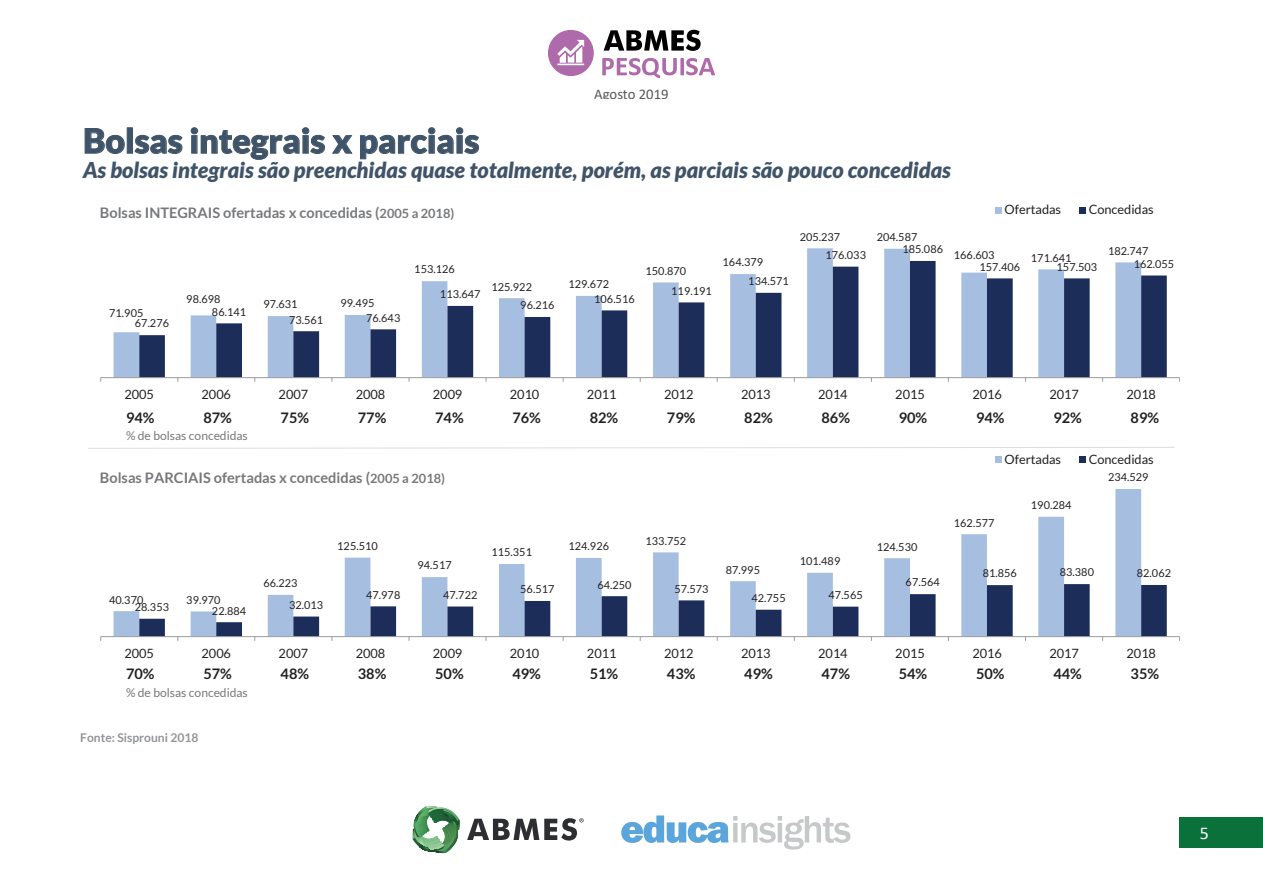
<style>
.page{position:relative;width:1263px;height:893px;background:#fff}
.page>*{position:absolute;margin:0;border:0;box-sizing:border-box;transform-origin:0 0}
.t1{font:900 33.9px "Lato";color:#405469}
.t2{font:italic 900 21.75px "Lato";color:#405469}
.t3{font:18px "Calibri";color:#fff}
.t4{font:14.7px "Calibri";color:#57585a}
.t5{font:700 14.55px "Lato";color:#76787b}
.t6{font:700 14.55px "Lato";color:#231f20}
.t7{font:12.75px "Lato";color:#231f20}
.t8{font:12px "Lato";color:#76787b}
.t9{font:700 12px "Lato";color:#939598}
.t10{font:10.95px "Lato";letter-spacing:.005em;color:#231f20}
.s1{font-size:12.75px}
</style>
<div class="page">
<svg style="left:621px;top:815px;width:229px;height:34px"></svg>
<svg style="left:412px;top:806px;width:48px;height:47px"></svg>
<svg style="left:467px;top:818px;width:117px;height:22px"></svg>
<div style="left:548px;top:30px;width:46px;height:46px;background:#ae6aab;border-radius:50%"></div>
<svg style="left:604px;top:30px;width:97px;height:21px"></svg>
<svg style="left:602px;top:58px;width:113px;height:20px"></svg>
<svg style="left:557px;top:40px;width:27px;height:25px"></svg>
<div style="left:1179px;top:817px;width:84px;height:30px;background:#0a713a"></div>
<svg style="left:114px;top:248px;width:796px;height:129px"></svg>
<svg style="left:139px;top:261px;width:1028px;height:116px"></svg>
<hr style="left:101px;top:377px;width:1078px;height:1px;background:#9b9ca0">
<div style="left:995px;top:207px;width:6px;height:7px;background:#a6bfe1"></div>
<div style="left:1079px;top:207px;width:6px;height:7px;background:#1c2d5a"></div>
<svg style="left:84px;top:128px;width:41px;height:26px"></svg>
<div style="left:127px;top:127px;width:6px;height:27px;border:1px solid #405469"></div>
<svg style="left:134px;top:134px;width:49px;height:20px"></svg>
<svg style="left:190px;top:127px;width:163px;height:33px"></svg>
<svg style="left:360px;top:127px;width:119px;height:33px"></svg>
<svg style="left:114px;top:489px;width:1027px;height:147px"></svg>
<svg style="left:139px;top:584px;width:1028px;height:52px"></svg>
<hr style="left:101px;top:636px;width:1078px;height:1px;background:#9b9ca0">
<div style="left:995px;top:456px;width:6px;height:7px;background:#a6bfe1"></div>
<div style="left:1079px;top:456px;width:6px;height:7px;background:#1c2d5a"></div>
<svg style="left:88px;top:447px;width:1087px;height:2px"></svg>
<h3 class="t4" style="left:594px;top:84px;width:76px">Agosto 2019</h3>
<h1 class="t1" style="left:83px;top:121px;width:398px">Bolsas integrais x parciais</h1>
<h2 class="t2" style="left:83px;top:157px;width:869px">As bolsas integrais são preenchidas quase totalmente, porém, as parciais são pouco concedidas</h2>
<h3 class="t5" style="left:100px;top:205px;width:356px">Bolsas INTEGRAIS ofertadas x concedidas (<span class="s1">2005 a 2018)</span></h3>
<p class="t10" style="left:800px;top:230px;width:42px">205.237</p>
<p class="t10" style="left:877px;top:231px;width:42px">204.587</p>
<p class="t7" style="left:1004px;top:203px;width:58px">Ofertadas</p>
<p class="t7" style="left:1089px;top:203px;width:67px">Concedidas</p>
<p class="t10" style="left:109px;top:307px;width:36px">71.905</p>
<p class="t10" style="left:135px;top:317px;width:36px">67.276</p>
<p class="t10" style="left:186px;top:293px;width:36px">98.698</p>
<p class="t10" style="left:212px;top:305px;width:36px">86.141</p>
<p class="t10" style="left:263px;top:298px;width:36px">97.631</p>
<p class="t10" style="left:340px;top:297px;width:36px">99.495</p>
<p class="t10" style="left:289px;top:313px;width:36px">73.561</p>
<p class="t10" style="left:366px;top:311px;width:36px">76.643</p>
<p class="t10" style="left:414px;top:263px;width:42px">153.126</p>
<p class="t10" style="left:440px;top:288px;width:42px">113.647</p>
<p class="t10" style="left:491px;top:280px;width:42px">125.922</p>
<p class="t10" style="left:568px;top:278px;width:42px">129.672</p>
<p class="t10" style="left:520px;top:299px;width:36px">96.216</p>
<p class="t10" style="left:594px;top:293px;width:42px">106.516</p>
<p class="t10" style="left:645px;top:265px;width:42px">150.870</p>
<p class="t10" style="left:671px;top:285px;width:42px">119.191</p>
<p class="t10" style="left:723px;top:256px;width:42px">164.379</p>
<p class="t10" style="left:748px;top:275px;width:42px">134.571</p>
<p class="t10" style="left:825px;top:249px;width:42px">176.033</p>
<p class="t10" style="left:902px;top:243px;width:42px">185.086</p>
<p class="t10" style="left:1108px;top:245px;width:42px">182.747</p>
<p class="t10" style="left:954px;top:249px;width:42px">166.603</p>
<p class="t10" style="left:1031px;top:252px;width:42px">171.641</p>
<p class="t10" style="left:979px;top:261px;width:42px">157.406</p>
<p class="t10" style="left:1056px;top:261px;width:42px">157.503</p>
<p class="t10" style="left:1134px;top:258px;width:42px">162.055</p>
<p class="t7" style="left:124px;top:387px;width:31px">2005</p>
<p class="t7" style="left:202px;top:387px;width:31px">2006</p>
<p class="t7" style="left:279px;top:387px;width:31px">2007</p>
<p class="t7" style="left:356px;top:387px;width:31px">2008</p>
<p class="t7" style="left:433px;top:387px;width:31px">2009</p>
<p class="t7" style="left:510px;top:387px;width:31px">2010</p>
<p class="t7" style="left:587px;top:387px;width:31px">2011</p>
<p class="t7" style="left:664px;top:387px;width:31px">2012</p>
<p class="t7" style="left:741px;top:387px;width:31px">2013</p>
<p class="t7" style="left:818px;top:387px;width:31px">2014</p>
<p class="t7" style="left:895px;top:387px;width:31px">2015</p>
<p class="t7" style="left:972px;top:387px;width:31px">2016</p>
<p class="t7" style="left:1049px;top:387px;width:31px">2017</p>
<p class="t7" style="left:1126px;top:387px;width:31px">2018</p>
<h3 class="t6" style="left:126px;top:409px;width:30px">94%</h3>
<h3 class="t6" style="left:203px;top:409px;width:30px">87%</h3>
<h3 class="t6" style="left:281px;top:409px;width:30px">75%</h3>
<h3 class="t6" style="left:358px;top:409px;width:30px">77%</h3>
<h3 class="t6" style="left:435px;top:409px;width:30px">74%</h3>
<h3 class="t6" style="left:512px;top:409px;width:30px">76%</h3>
<h3 class="t6" style="left:590px;top:409px;width:30px">82%</h3>
<h3 class="t6" style="left:667px;top:409px;width:30px">79%</h3>
<h3 class="t6" style="left:744px;top:409px;width:30px">82%</h3>
<h3 class="t6" style="left:821px;top:409px;width:30px">86%</h3>
<h3 class="t6" style="left:899px;top:409px;width:30px">90%</h3>
<h3 class="t6" style="left:976px;top:409px;width:30px">94%</h3>
<h3 class="t6" style="left:1053px;top:409px;width:30px">92%</h3>
<h3 class="t6" style="left:1130px;top:409px;width:30px">89%</h3>
<p class="t8" style="left:126px;top:429px;width:123px">% de bolsas concedidas</p>
<p class="t7" style="left:1004px;top:452px;width:58px">Ofertadas</p>
<p class="t7" style="left:1089px;top:452px;width:67px">Concedidas</p>
<h3 class="t5" style="left:100px;top:470px;width:347px">Bolsas PARCIAIS ofertadas x concedidas (<span class="s1">2005 a 2018)</span></h3>
<p class="t10" style="left:1108px;top:471px;width:42px">234.529</p>
<p class="t10" style="left:1031px;top:499px;width:42px">190.284</p>
<p class="t10" style="left:954px;top:516px;width:42px">162.577</p>
<p class="t10" style="left:109px;top:593px;width:36px">40.370</p>
<p class="t10" style="left:186px;top:594px;width:36px">39.970</p>
<p class="t10" style="left:135px;top:601px;width:36px">28.353</p>
<p class="t10" style="left:212px;top:604px;width:36px">22.884</p>
<p class="t10" style="left:263px;top:577px;width:36px">66.223</p>
<p class="t10" style="left:289px;top:599px;width:36px">32.013</p>
<p class="t10" style="left:337px;top:540px;width:42px">125.510</p>
<p class="t10" style="left:417px;top:559px;width:36px">94.517</p>
<p class="t10" style="left:366px;top:589px;width:36px">47.978</p>
<p class="t10" style="left:443px;top:589px;width:36px">47.722</p>
<p class="t10" style="left:491px;top:546px;width:42px">115.351</p>
<p class="t10" style="left:520px;top:583px;width:36px">56.517</p>
<p class="t10" style="left:568px;top:540px;width:42px">124.926</p>
<p class="t10" style="left:597px;top:578px;width:36px">64.250</p>
<p class="t10" style="left:645px;top:535px;width:42px">133.752</p>
<p class="t10" style="left:674px;top:583px;width:36px">57.573</p>
<p class="t10" style="left:726px;top:563px;width:36px">87.995</p>
<p class="t10" style="left:800px;top:555px;width:42px">101.489</p>
<p class="t10" style="left:751px;top:592px;width:36px">42.755</p>
<p class="t10" style="left:828px;top:589px;width:36px">47.565</p>
<p class="t10" style="left:877px;top:540px;width:42px">124.530</p>
<p class="t10" style="left:906px;top:576px;width:36px">67.564</p>
<p class="t10" style="left:983px;top:567px;width:36px">81.856</p>
<p class="t10" style="left:1060px;top:566px;width:36px">83.380</p>
<p class="t10" style="left:1137px;top:567px;width:36px">82.062</p>
<p class="t7" style="left:124px;top:646px;width:31px">2005</p>
<p class="t7" style="left:202px;top:646px;width:31px">2006</p>
<p class="t7" style="left:279px;top:646px;width:31px">2007</p>
<p class="t7" style="left:356px;top:646px;width:31px">2008</p>
<p class="t7" style="left:433px;top:646px;width:31px">2009</p>
<p class="t7" style="left:510px;top:646px;width:31px">2010</p>
<p class="t7" style="left:587px;top:646px;width:31px">2011</p>
<p class="t7" style="left:664px;top:646px;width:31px">2012</p>
<p class="t7" style="left:741px;top:646px;width:31px">2013</p>
<p class="t7" style="left:818px;top:646px;width:31px">2014</p>
<p class="t7" style="left:895px;top:646px;width:31px">2015</p>
<p class="t7" style="left:972px;top:646px;width:31px">2016</p>
<p class="t7" style="left:1049px;top:646px;width:31px">2017</p>
<p class="t7" style="left:1126px;top:646px;width:31px">2018</p>
<h3 class="t6" style="left:126px;top:666px;width:30px">70%</h3>
<h3 class="t6" style="left:203px;top:666px;width:30px">57%</h3>
<h3 class="t6" style="left:281px;top:666px;width:30px">48%</h3>
<h3 class="t6" style="left:358px;top:666px;width:30px">38%</h3>
<h3 class="t6" style="left:435px;top:666px;width:30px">50%</h3>
<h3 class="t6" style="left:512px;top:666px;width:30px">49%</h3>
<h3 class="t6" style="left:590px;top:666px;width:30px">51%</h3>
<h3 class="t6" style="left:667px;top:666px;width:30px">43%</h3>
<h3 class="t6" style="left:744px;top:666px;width:30px">49%</h3>
<h3 class="t6" style="left:821px;top:666px;width:30px">47%</h3>
<h3 class="t6" style="left:899px;top:666px;width:30px">54%</h3>
<h3 class="t6" style="left:976px;top:666px;width:30px">50%</h3>
<h3 class="t6" style="left:1053px;top:666px;width:30px">44%</h3>
<h3 class="t6" style="left:1130px;top:666px;width:30px">35%</h3>
<p class="t8" style="left:126px;top:686px;width:123px">% de bolsas concedidas</p>
<p class="t9" style="left:80px;top:731px;width:120px">Fonte: Sisprouni 2018</p>
<h3 class="t3" style="left:1200px;top:820px;width:11px">5</h3>
</div>
